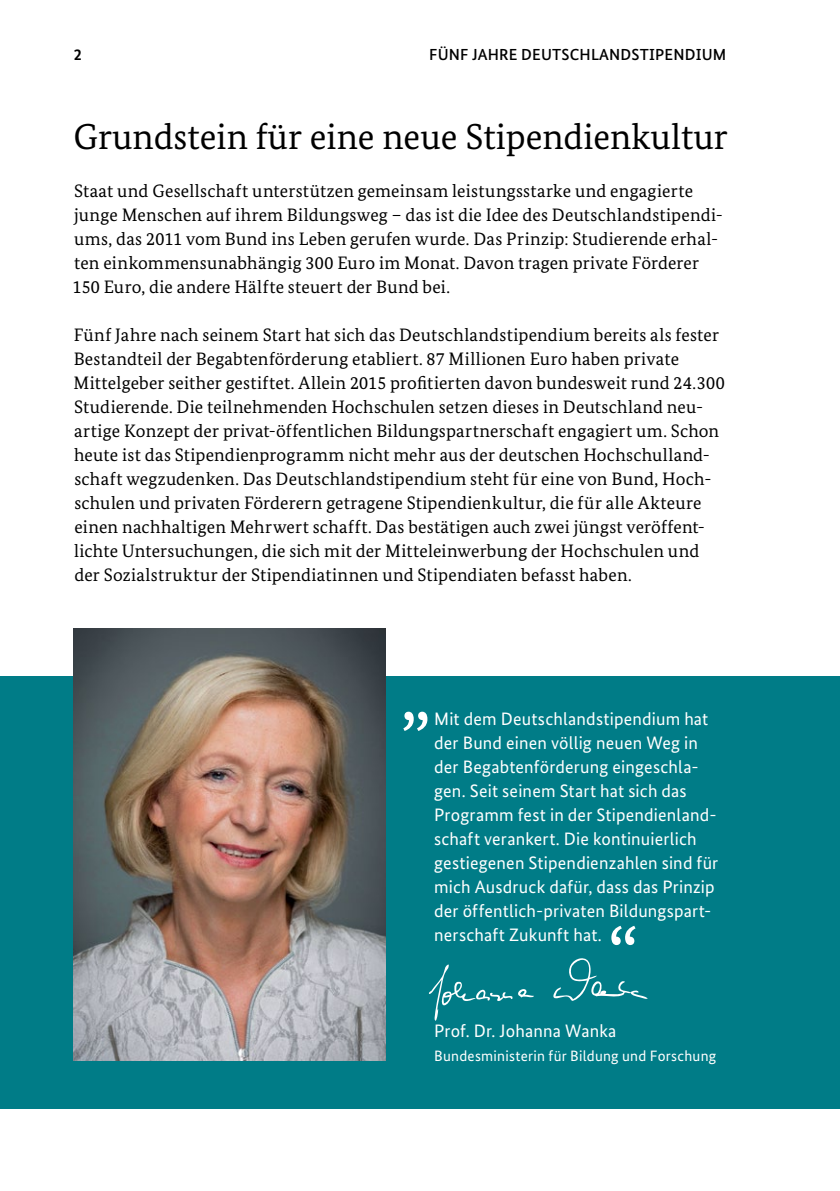
<style>
.page{position:relative;width:840px;height:1191px;background:#fff}
.page>*{position:absolute;margin:0;border:0;box-sizing:border-box;transform-origin:0 0}
.t1{font:80px "Bundes Sans";color:#fff}
.t2{font:36px "Bundes Serif";color:#000}
.t3{font:18px/24px "Bundes Serif";letter-spacing:.01em;color:#000}
.t4{font:18px/24px "Bundes Sans";letter-spacing:.01em;color:#fff}
.t5{font:500 16px "Bundes Sans";letter-spacing:.01em;color:#000}
.t6{font:700 16px "Bundes Sans";color:#000}
.t7{font:15px "Bundes Sans";letter-spacing:.015em;color:#fff}
</style>
<div class="page">
<div style="left:0;top:676px;width:839px;height:432px;background:#007c87"></div>
<img style="left:74px;top:628px;width:312px;height:432px">
<svg style="left:428px;top:958px;width:219px;height:62px"></svg>
<p class="t6" style="left:74px;top:45px;width:9px">2</p>
<p class="t5" style="left:429px;top:45px;width:298px">FÜNF JAHRE DEUTSCHLANDSTIPENDIUM</p>
<h2 class="t2" style="left:73px;top:114px;width:655px">Grundstein für eine neue Stipendienkultur</h2>
<p class="t3" style="left:72px;top:178px;width:651px">Staat und Gesellschaft unterstützen gemeinsam leistungsstarke und engagierte junge Menschen auf ihrem Bildungsweg – das ist die Idee des Deutschlandstipendi&shy;ums, das 2011 vom Bund ins Leben gerufen wurde. Das Prinzip: Studierende erhal&shy;ten einkommensunabhängig 300 Euro im Monat. Davon tragen private Förderer 150 Euro, die andere Hälfte steuert der Bund bei.</p>
<p class="t3" style="left:73px;top:322px;width:652px">Fünf Jahre nach seinem Start hat sich das Deutschlandstipendium bereits als fester Bestandteil der Begabtenförderung etabliert. 87 Millionen Euro haben private Mittelgeber seither gestiftet. Allein 2015 profitierten davon bundesweit rund 24.300<br>Studierende. Die teilnehmenden Hochschulen setzen dieses in Deutschland neu&shy;artige Konzept der privat-öffentlichen Bildungspartnerschaft engagiert um. Schon heute ist das Stipendienprogramm nicht mehr aus der deutschen Hochschulland&shy;schaft wegzudenken. Das Deutschlandstipendium steht für eine von Bund, Hoch&shy;schulen und privaten Förderern getragene Stipendienkultur, die für alle Akteure einen nachhaltigen Mehrwert schafft. Das bestätigen auch zwei jüngst veröffent&shy;lichte Untersuchungen, die sich mit der Mitteleinwerbung der Hochschulen und der Sozialstruktur der Stipendiatinnen und Stipendiaten befasst haben.</p>
<p class="t1" style="left:400px;top:644px;width:33px">„</p>
<p class="t4" style="left:434px;top:706px;width:285px">Mit dem Deutschlandstipendium hat der Bund einen völlig neuen Weg in der Begabtenförderung eingeschla&shy;gen. Seit seinem Start hat sich das Programm fest in der Stipendienland&shy;schaft verankert. Die kontinuierlich gestiegenen Stipendienzahlen sind für mich Ausdruck dafür, dass das Prinzip der öffentlich-privaten Bildungspart&shy;nerschaft Zukunft hat.</p>
<p class="t1" style="left:607px;top:905px;width:33px">“</p>
<p class="t4" style="left:434px;top:1018px;width:184px">Prof. Dr. Johanna Wanka</p>
<p class="t7" style="left:434px;top:1046px;width:283px">Bundesministerin für Bildung und Forschung</p>
</div>
